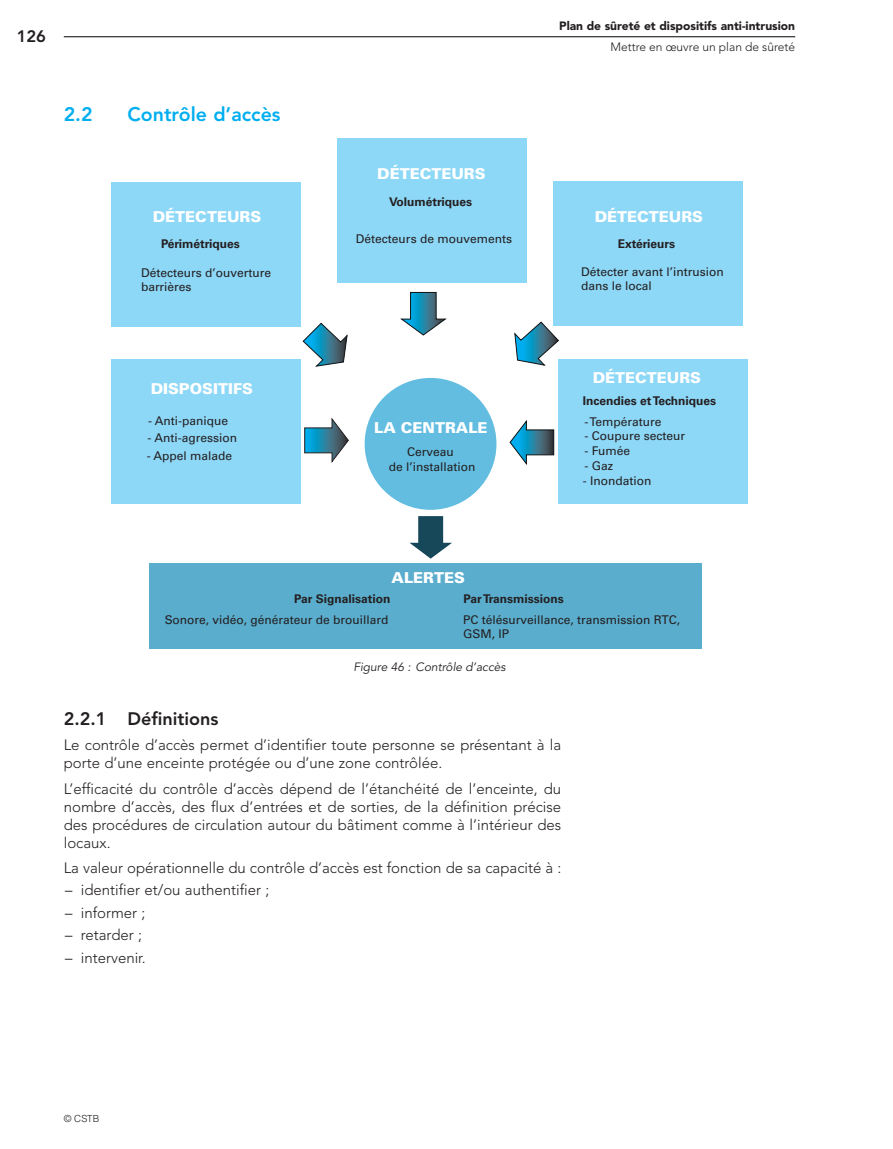
<style>
.page{position:relative;width:893px;height:1149px;background:#fff}
.page>*{position:absolute;margin:0;border:0;box-sizing:border-box;transform-origin:0 0}
.t1{font:800 19.5px "Avenir LT Std";color:#00aeef}
.t2{font:800 18px "Avenir LT Std";color:#231f20}
.t3{font:800 16.5px "Avenir LT Std";color:#231f20}
._00-Texte_Courant{font:300 15px/18px "Avenir LT Std";color:#231f20}
.t4{font:900 15px "Univers LT Std";color:#fff}
.t5{font:12px/14.4px "Univers LT Std";color:#231f20}
.t6{font:700 12px "Univers LT Std";color:#231f20}
.t7{font:900 12px "Avenir LT Std";color:#231f20}
.t8{font:300 12px "Avenir LT Std";color:#231f20}
.t9{font:italic 12px "Avenir LT Std";color:#231f20}
.t10{font:300 9.75px "Helvetica LT Std";color:#231f20}
.s1{font-family:"Helvetica LT Std"}
</style>
<div class="page">
<hr style="left:64px;top:36px;width:731px;height:1px;background:#231f20">
<div style="left:111px;top:359px;width:189px;height:144px;background:#8dd7f7"></div>
<div style="left:111px;top:182px;width:189px;height:144px;background:#8dd7f7"></div>
<div style="left:337px;top:139px;width:189px;height:144px;background:#8dd7f7"></div>
<div style="left:553px;top:182px;width:189px;height:144px;background:#8dd7f7"></div>
<div style="left:558px;top:359px;width:189px;height:144px;background:#8dd7f7"></div>
<div style="left:149px;top:563px;width:553px;height:85px;background:#5aadcd"></div>
<div style="left:365px;top:378px;width:131px;height:131px;background:#62bde0;border-radius:50%"></div>
<svg style="left:409px;top:516px;width:43px;height:42px"></svg>
<svg style="left:401px;top:291px;width:46px;height:45px"></svg>
<svg style="left:302px;top:322px;width:46px;height:45px"></svg>
<svg style="left:304px;top:417px;width:45px;height:45px"></svg>
<svg style="left:509px;top:420px;width:45px;height:45px"></svg>
<svg style="left:514px;top:321px;width:45px;height:45px"></svg>
<p class="t3" style="left:17px;top:26px;width:31px">126</p>
<p class="t1" style="left:64px;top:103px;width:30px">2.2</p>
<p class="t1" style="left:128px;top:103px;width:154px">Contrôle d’accès</p>
<p class="t4" style="left:153px;top:207px;width:110px">DÉTECTEURS</p>
<p class="t6" style="left:161px;top:236px;width:80px">Périmétriques</p>
<p class="t5" style="left:141px;top:265px;width:131px">Détecteurs d’ouverture barrières</p>
<p class="t4" style="left:151px;top:379px;width:104px">DISPOSITIFS</p>
<p class="t5" style="left:148px;top:413px;width:82px">- Anti-panique</p>
<p class="t5" style="left:148px;top:431px;width:91px">- Anti-agression</p>
<p class="t5" style="left:147px;top:448px;width:87px">- Appel malade</p>
<p class="t4" style="left:377px;top:164px;width:110px">DÉTECTEURS</p>
<p class="t6" style="left:389px;top:194px;width:85px">Volumétriques</p>
<p class="t5" style="left:356px;top:231px;width:158px">Détecteurs de mouvements</p>
<p class="t4" style="left:374px;top:417px;width:115px">LA CENTRALE</p>
<p class="t5" style="left:389px;top:444px;width:88px;text-align:center">Cerveau<br>de l’installation</p>
<p class="t7" style="left:559px;top:19px;width:237px">Plan de sûreté et dispositifs anti-intrusion</p>
<p class="t8" style="left:610px;top:40px;width:186px">Mettre en œuvre un plan de sûreté</p>
<p class="t4" style="left:595px;top:207px;width:110px">DÉTECTEURS</p>
<p class="t6" style="left:618px;top:237px;width:59px">Extérieurs</p>
<p class="t5" style="left:581px;top:264px;width:144px">Détecter avant l’intrusion dans le local</p>
<p class="t4" style="left:593px;top:368px;width:110px">DÉTECTEURS</p>
<p class="t6" style="left:583px;top:394px;width:135px">Incendies et Techniques</p>
<p class="t5" style="left:584px;top:414px;width:79px">- Température</p>
<p class="t5" style="left:584px;top:429px;width:102px">- Coupure secteur</p>
<p class="t5" style="left:584px;top:444px;width:47px">- Fumée</p>
<p class="t5" style="left:584px;top:458px;width:30px">- Gaz</p>
<p class="t5" style="left:583px;top:473px;width:70px">- Inondation</p>
<p class="t4" style="left:392px;top:568px;width:75px">ALERTES</p>
<p class="t6" style="left:294px;top:591px;width:98px">Par Signalisation</p>
<p class="t6" style="left:463px;top:591px;width:102px">Par Transmissions</p>
<p class="t5" style="left:165px;top:612px;width:225px">Sonore, vidéo, générateur de brouillard</p>
<p class="t5" style="left:463px;top:612px;width:219px">PC télésurveillance, transmission RTC,<br>GSM, IP</p>
<p class="t9" style="left:353px;top:659px;width:154px">Figure 46 : Contrôle d’accès</p>
<p class="t2" style="left:64px;top:708px;width:156px">2.2.1 Définitions</p>
<p class="_00-Texte_Courant" style="left:64px;top:736px;width:499px">Le contrôle d’accès permet d’identifier toute personne se présentant à la porte d’une enceinte protégée ou d’une zone contrôlée.</p>
<p class="_00-Texte_Courant" style="left:64px;top:779px;width:499px;text-align:justify">L’efficacité du contrôle d’accès dépend de l’étanchéité de l’enceinte, du nombre d’accès, des flux d’entrées et de sorties, de la définition précise des procédures de circulation autour du bâtiment comme à l’intérieur des locaux.</p>
<p class="_00-Texte_Courant" style="left:64px;top:858px;width:499px">La valeur opérationnelle du contrôle d’accès est fonction de sa capacité à :</p>
<p class="_00-Texte_Courant" style="left:64px;top:880px;width:207px"><span class="s1">−</span> identifier et/ou authentifier ;</p>
<p class="_00-Texte_Courant" style="left:64px;top:903px;width:83px"><span class="s1">−</span> informer ;</p>
<p class="_00-Texte_Courant" style="left:64px;top:925px;width:80px"><span class="s1">−</span> retarder ;</p>
<p class="_00-Texte_Courant" style="left:64px;top:948px;width:84px"><span class="s1">−</span> intervenir.</p>
<p class="t10" style="left:64px;top:1111px;width:37px">© CSTB</p>
</div>
